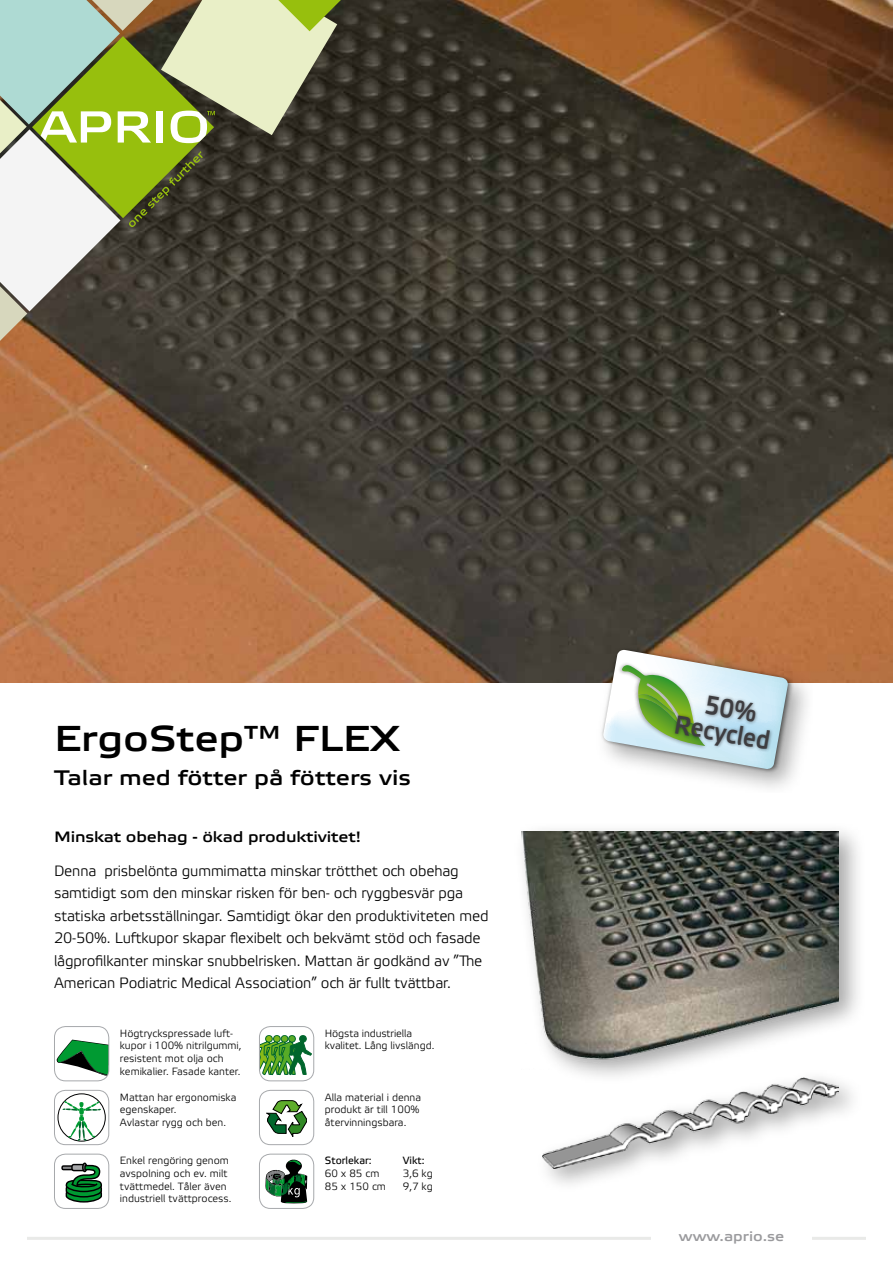
<style>
.page{position:relative;width:893px;height:1263px;background:#fff}
.page>*{position:absolute;margin:0;border:0;box-sizing:border-box;transform-origin:0 0}
.t1{font:500 36px "Etelka Wide";color:#000}
.t2{font:700 26.1px/24.6px "Etelka Light Pro";color:#3e3d40;text-align:center;scale:.9 1}
.t3{font:500 21px "Etelka Wide";color:#000}
.t4{font:15px/22.5px "Etelka Light Pro";letter-spacing:-.01em;color:#000}
.t5{font:500 15px "Etelka Wide";letter-spacing:-.01em;color:#000}
.t6{font:500 13.5px "Etelka Wide";color:#9a9a9d}
.t7{font:10.5px/12.6px "Etelka Light Pro";color:#000}
.t8{font:10.5px "Etelka Text Pro";color:#000}
</style>
<div class="page">
<img style="left:0;top:0;width:893px;height:682px">
<svg style="left:0;top:0;width:341px;height:341px;background:#838a67"></svg>
<svg style="left:266px;top:1100px;width:41px;height:37px"></svg>
<div style="left:259px;top:1090px;width:55px;height:55px;border:1px solid #a7a9ac;border-radius:11px"></div>
<svg style="left:265px;top:1159px;width:43px;height:44px"></svg>
<div style="left:259px;top:1153px;width:55px;height:56px;border:1px solid #a7a9ac;border-radius:11px"></div>
<svg style="left:61px;top:1162px;width:41px;height:41px"></svg>
<div style="left:54px;top:1153px;width:55px;height:56px;border:1px solid #a7a9ac;border-radius:11px"></div>
<svg style="left:259px;top:1035px;width:53px;height:40px"></svg>
<div style="left:259px;top:1026px;width:55px;height:55px;border:1px solid #a7a9ac;border-radius:11px"></div>
<svg style="left:57px;top:1093px;width:49px;height:48px"></svg>
<div style="left:54px;top:1090px;width:55px;height:55px;border:1px solid #a7a9ac;border-radius:11px"></div>
<svg style="left:57px;top:1040px;width:52px;height:37px"></svg>
<div style="left:54px;top:1026px;width:55px;height:55px;border:1px solid #a7a9ac;border-radius:11px"></div>
<div style="left:589px;top:636px;width:223px;height:157px;background:#000;opacity:.35"></div>
<img style="left:597px;top:643px;width:202px;height:135px">
<img style="left:606px;top:648px;width:108px;height:2px">
<svg style="left:603px;top:650px;width:185px;height:119px"></svg>
<img style="left:697px;top:686px;width:94px;height:55px">
<img style="left:666px;top:706px;width:121px;height:60px">
<div style="left:532px;top:1067px;width:330px;height:126px;background:#000;opacity:.35"></div>
<img style="left:543px;top:1084px;width:296px;height:84px">
<div style="left:511px;top:821px;width:353px;height:263px;background:#000;opacity:.35"></div>
<img style="left:522px;top:831px;width:317px;height:238px">
<hr style="left:27px;top:1237px;width:839px;height:3px;background:#e9eae8">
<div style="left:651px;top:1230px;width:161px;height:18px;background:#fff"></div>
<h1 class="t1" style="left:54px;top:718px;width:347px">ErgoStep™ FLEX</h1>
<h3 class="t3" style="left:54px;top:765px;width:358px">Talar med fötter på fötters vis</h3>
<h3 class="t5" style="left:54px;top:828px;width:309px">Minskat obehag - ökad produktivitet!</h3>
<p class="t4" style="left:54px;top:860px;width:436px">Denna prisbelönta gummimatta minskar trötthet och obehag samtidigt som den minskar risken för ben- och ryggbesvär pga statiska arbetsställningar. Samtidigt ökar den produktiviteten med 20-50%. Luftkupor skapar flexibelt och bekvämt stöd och fasade lågprofilkanter minskar snubbelrisken. Mattan är godkänd av ”The American Podiatric Medical Association” och är fullt tvättbar.</p>
<p class="t7" style="left:120px;top:1027px;width:123px">Högtryckspressade luft&shy;kupor i 100% nitrilgummi, resistent mot olja och kemikalier. Fasade kanter.</p>
<p class="t7" style="left:325px;top:1027px;width:111px">Högsta industriella kvalitet. Lång livslängd.</p>
<p class="t7" style="left:120px;top:1091px;width:118px">Mattan har ergonomiska egenskaper.<br>Avlastar rygg och ben.</p>
<p class="t7" style="left:120px;top:1155px;width:113px">Enkel rengöring genom avspolning och ev. milt tvättmedel. Tåler även industriell tvättprocess.</p>
<p class="t8" style="left:325px;top:1155px;width:48px">Storlekar:</p>
<p class="t8" style="left:403px;top:1155px;width:23px">Vikt:</p>
<p class="t7" style="left:325px;top:1091px;width:98px">Alla material i denna produkt är till 100% återvinningsbara.</p>
<p class="t7" style="left:325px;top:1167px;width:56px">60 x 85 cm</p>
<p class="t7" style="left:403px;top:1167px;width:31px">3,6 kg</p>
<p class="t7" style="left:325px;top:1180px;width:63px">85 x 150 cm</p>
<p class="t7" style="left:403px;top:1180px;width:31px">9,7 kg</p>
<h2 class="t2" style="left:681px;top:689px;width:109px;rotate:10deg">50%<br>Recycled</h2>
<p class="t6" style="left:679px;top:1229px;width:107px">www.aprio.se</p>
</div>
